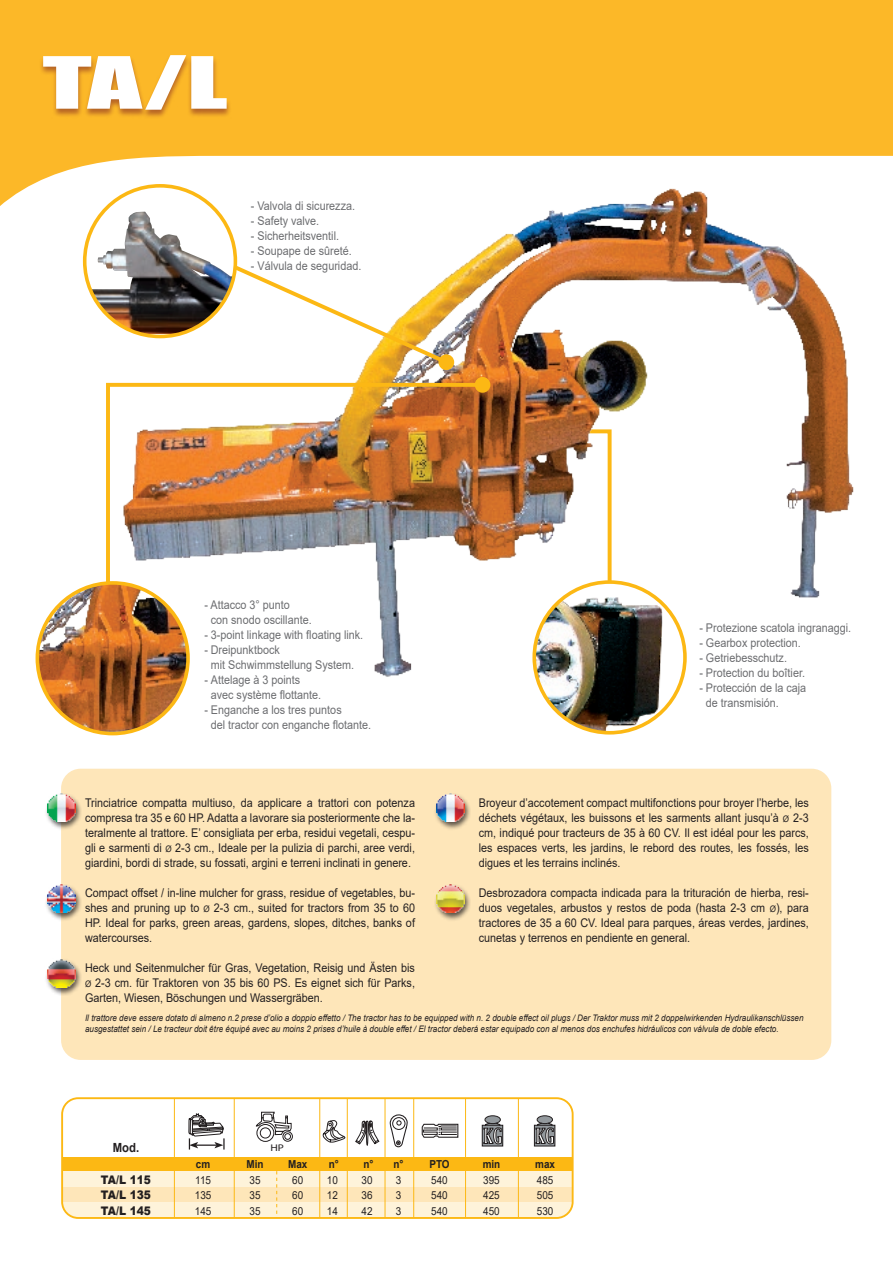
<style>
.page{position:relative;width:893px;height:1263px;background:#fff}
.page>*{position:absolute;margin:0;border:0;box-sizing:border-box;transform-origin:0 0}
.t1{font:66.45px "Impact";color:#fff;scale:1.61 1}
.t2{font:700 12.6px "Arial";color:#231f20;scale:.9 1}
.t3{font:12px/15px "Arial";color:#231f20;text-align:justify;scale:.9 1}
.t4{font:12px/15px "Arial";color:#6c6d70;scale:.9 1}
.t5{font:900 11.85px "Arial";color:#231f20;scale:.9 1}
.t6{font:11.1px "Arial";color:#231f20;scale:.9 1}
.t7{font:700 11.1px "Arial";color:#231f20;scale:.9 1}
.t8{font:9.75px "Myriad Pro";color:#231f20;scale:1.18 1}
.t9{font:italic 9px/10.5px "Arial";color:#231f20;scale:.9 1}
.s1{font-size:9px}
</style>
<div class="page">
<svg style="left:0;top:0;width:893px;height:212px;background:#fcbf3f"></svg>
<img style="left:112px;top:171px;width:781px;height:520px">
<div style="left:39px;top:55px;width:193px;height:64px;background:#984024;opacity:.7"></div>
<img style="left:106px;top:381px;width:380px;height:277px">
<div style="left:475px;top:377px;width:15px;height:16px;background:#fcb814;border-radius:50%"></div>
<div style="left:61px;top:769px;width:770px;height:291px;background:#fee6b9;border-radius:20px"></div>
<div style="left:44px;top:884px;width:38px;height:37px;background:#231f20;opacity:.75"></div>
<img style="left:47px;top:885px;width:28px;height:28px">
<div style="left:44px;top:793px;width:38px;height:37px;background:#231f20;opacity:.75"></div>
<img style="left:47px;top:794px;width:28px;height:28px">
<div style="left:44px;top:959px;width:38px;height:37px;background:#231f20;opacity:.75"></div>
<img style="left:47px;top:959px;width:28px;height:28px">
<div style="left:433px;top:793px;width:38px;height:37px;background:#231f20;opacity:.75"></div>
<img style="left:436px;top:794px;width:28px;height:28px">
<div style="left:433px;top:884px;width:38px;height:37px;background:#231f20;opacity:.75"></div>
<img style="left:436px;top:885px;width:28px;height:28px">
<svg style="left:176px;top:238px;width:275px;height:129px"></svg>
<div style="left:438px;top:354px;width:16px;height:16px;background:#fcb814;border-radius:50%"></div>
<div style="left:85px;top:186px;width:150px;height:150px;background:#fff;border-radius:50%"></div>
<img style="left:90px;top:212px;width:144px;height:122px">
<div style="left:83px;top:184px;width:154px;height:154px;border:4px solid #fcb814;border-radius:50%"></div>
<div style="left:534px;top:582px;width:151px;height:151px;background:#fff;border-radius:50%"></div>
<img style="left:534px;top:582px;width:128px;height:151px">
<div style="left:532px;top:580px;width:155px;height:154px;border:4px solid #fcb814;border-radius:50%"></div>
<img style="left:37px;top:583px;width:151px;height:151px;border-radius:75px">
<div style="left:36px;top:581px;width:154px;height:154px;border:4px solid #fcb814;border-radius:50%"></div>
<div style="left:62px;top:1161px;width:511px;height:57px;background:#fef3da"></div>
<div style="left:62px;top:1157px;width:511px;height:14px;background:#fcb814"></div>
<div style="left:62px;top:1187px;width:511px;height:14px;background:#fee6b9"></div>
<hr style="left:174px;top:1099px;width:1px;height:119px;background:#fcb814">
<hr style="left:234px;top:1099px;width:1px;height:119px;background:#fcb814">
<hr style="left:319px;top:1099px;width:1px;height:119px;background:#fcb814">
<hr style="left:347px;top:1099px;width:1px;height:119px;background:#fcb814">
<hr style="left:385px;top:1099px;width:1px;height:119px;background:#fcb814">
<hr style="left:413px;top:1099px;width:1px;height:119px;background:#fcb814">
<hr style="left:465px;top:1099px;width:1px;height:119px;background:#fcb814">
<hr style="left:518px;top:1099px;width:1px;height:119px;background:#fcb814">
<svg style="left:276px;top:1171px;width:1px;height:43px"></svg>
<div style="left:61px;top:1097px;width:513px;height:122px;border:2px solid #fcb814;border-radius:16px"></div>
<svg style="left:481px;top:1115px;width:22px;height:32px"></svg>
<svg style="left:534px;top:1115px;width:22px;height:32px"></svg>
<svg style="left:188px;top:1111px;width:271px;height:43px"></svg>
<h1 class="t1" style="left:43px;top:31px;width:116px">TA/L</h1>
<p class="t4" style="left:251px;top:198px;width:117px">- Valvola di sicurezza.</p>
<p class="t4" style="left:251px;top:213px;width:78px">- Safety valve.</p>
<p class="t4" style="left:251px;top:228px;width:100px">- Sicherheitsventil.</p>
<p class="t4" style="left:251px;top:243px;width:114px">- Soupape de sûreté.</p>
<p class="t4" style="left:251px;top:258px;width:124px">- Válvula de seguridad.</p>
<p class="t4" style="left:211px;top:597px;width:114px;text-indent:-6px">- Attacco 3° punto<br>con snodo oscillante.</p>
<p class="t4" style="left:204px;top:627px;width:178px">- 3-point linkage with floating link.</p>
<p class="t4" style="left:211px;top:642px;width:161px;text-indent:-6px">- Dreipunktbock<br>mit Schwimmstellung System.</p>
<p class="t4" style="left:211px;top:672px;width:124px;text-indent:-6px">- Attelage à 3 points avec système flottante.</p>
<p class="t4" style="left:211px;top:702px;width:180px;text-indent:-6px">- Enganche a los tres puntos<br>del tractor con enganche flotante.</p>
<p class="t3" style="left:85px;top:795px;width:368px">Trinciatrice compatta multiuso, da applicare a trattori con potenza compresa tra 35 e 60 HP. Adatta a lavorare sia posteriormente che la&shy;teralmente al trattore. E’ consigliata per erba, residui vegetali, cespu&shy;gli e sarmenti di <span class="s1">Ø</span> 2-3 cm., Ideale per la pulizia di parchi, aree verdi, giardini, bordi di strade, su fossati, argini e terreni inclinati in genere.</p>
<p class="t3" style="left:85px;top:885px;width:368px">Compact offset / in-line mulcher for grass, residue of vegetables, bu&shy;shes and pruning up to <span class="s1">Ø</span> 2-3 cm., suited for tractors from 35 to 60<br>HP. Ideal for parks, green areas, gardens, slopes, ditches, banks of watercourses.</p>
<p class="t3" style="left:85px;top:960px;width:368px">Heck und Seitenmulcher für Gras, Vegetation, Reisig und Ästen bis <span class="s1">Ø</span> 2-3 cm. für Traktoren von 35 bis 60 PS. Es eignet sich für Parks, Garten, Wiesen, Böschungen und Wassergräben.</p>
<p class="t4" style="left:699px;top:620px;width:170px">- Protezione scatola ingranaggi.</p>
<p class="t4" style="left:699px;top:635px;width:114px">- Gearbox protection.</p>
<p class="t4" style="left:699px;top:650px;width:99px">- Getriebesschutz.</p>
<p class="t4" style="left:699px;top:665px;width:119px">- Protection du boîtier.</p>
<p class="t4" style="left:706px;top:680px;width:113px;text-indent:-6px">- Protección de la caja de transmisión.</p>
<p class="t3" style="left:479px;top:795px;width:368px">Broyeur d’accotement compact multifonctions pour broyer l’herbe, les déchets végétaux, les buissons et les sarments allant jusqu’à <span class="s1">Ø</span> 2-3 cm, indiqué pour tracteurs de 35 à 60 CV. Il est idéal pour les parcs, les espaces verts, les jardins, le rebord des routes, les fossés, les digues et les terrains inclinés.</p>
<p class="t3" style="left:479px;top:885px;width:368px">Desbrozadora compacta indicada para la trituración de hierba, resi&shy;duos vegetales, arbustos y restos de poda (hasta 2-3 cm <span class="s1">Ø</span>), para tractores de 35 a 60 CV. Ideal para parques, áreas verdes, jardines, cunetas y terrenos en pendiente en general.</p>
<p class="t9" style="left:85px;top:1013px;width:800px">Il trattore deve essere dotato di almeno n.2 prese d’olio a doppio effetto / The tractor has to be equipped with n. 2 double effect oil plugs / Der Traktor muss mit 2 doppelwirkenden Hydraulikanschlüssen ausgestattet sein / Le tracteur doit être équipé avec au moins 2 prises d’huile à double effet / El tractor deberá estar equipado con al menos dos enchufes hidráulicos con válvula de doble efecto.</p>
<p class="t2" style="left:113px;top:1139px;width:31px">Mod.</p>
<p class="t8" style="left:271px;top:1142px;width:13px">HP</p>
<p class="t7" style="left:196px;top:1156px;width:17px">cm</p>
<p class="t7" style="left:247px;top:1156px;width:20px">Min</p>
<p class="t7" style="left:288px;top:1156px;width:23px">Max</p>
<p class="t7" style="left:329px;top:1156px;width:13px">n°</p>
<p class="t7" style="left:363px;top:1156px;width:13px">n°</p>
<p class="t7" style="left:394px;top:1156px;width:13px">n°</p>
<p class="t7" style="left:429px;top:1156px;width:24px">PTO</p>
<p class="t7" style="left:483px;top:1156px;width:21px">min</p>
<p class="t7" style="left:535px;top:1156px;width:24px">max</p>
<p class="t5" style="left:101px;top:1171px;width:57px">TA/L 115</p>
<p class="t6" style="left:195px;top:1172px;width:19px">115</p>
<p class="t6" style="left:250px;top:1172px;width:14px">35</p>
<p class="t6" style="left:292px;top:1172px;width:14px">60</p>
<p class="t6" style="left:327px;top:1172px;width:14px">10</p>
<p class="t6" style="left:362px;top:1172px;width:14px">30</p>
<p class="t6" style="left:396px;top:1172px;width:8px">3</p>
<p class="t6" style="left:431px;top:1172px;width:20px">540</p>
<p class="t6" style="left:483px;top:1172px;width:20px">395</p>
<p class="t6" style="left:537px;top:1172px;width:20px">485</p>
<p class="t5" style="left:101px;top:1186px;width:57px">TA/L 135</p>
<p class="t6" style="left:195px;top:1188px;width:20px">135</p>
<p class="t6" style="left:250px;top:1188px;width:14px">35</p>
<p class="t6" style="left:292px;top:1188px;width:14px">60</p>
<p class="t6" style="left:327px;top:1188px;width:14px">12</p>
<p class="t6" style="left:362px;top:1188px;width:14px">36</p>
<p class="t6" style="left:396px;top:1188px;width:8px">3</p>
<p class="t6" style="left:431px;top:1188px;width:20px">540</p>
<p class="t6" style="left:483px;top:1188px;width:20px">425</p>
<p class="t6" style="left:537px;top:1188px;width:20px">505</p>
<p class="t5" style="left:101px;top:1202px;width:57px">TA/L 145</p>
<p class="t6" style="left:195px;top:1203px;width:20px">145</p>
<p class="t6" style="left:250px;top:1203px;width:14px">35</p>
<p class="t6" style="left:292px;top:1203px;width:14px">60</p>
<p class="t6" style="left:327px;top:1203px;width:14px">14</p>
<p class="t6" style="left:362px;top:1203px;width:14px">42</p>
<p class="t6" style="left:396px;top:1203px;width:8px">3</p>
<p class="t6" style="left:431px;top:1203px;width:20px">540</p>
<p class="t6" style="left:483px;top:1203px;width:20px">450</p>
<p class="t6" style="left:537px;top:1203px;width:20px">530</p>
</div>
